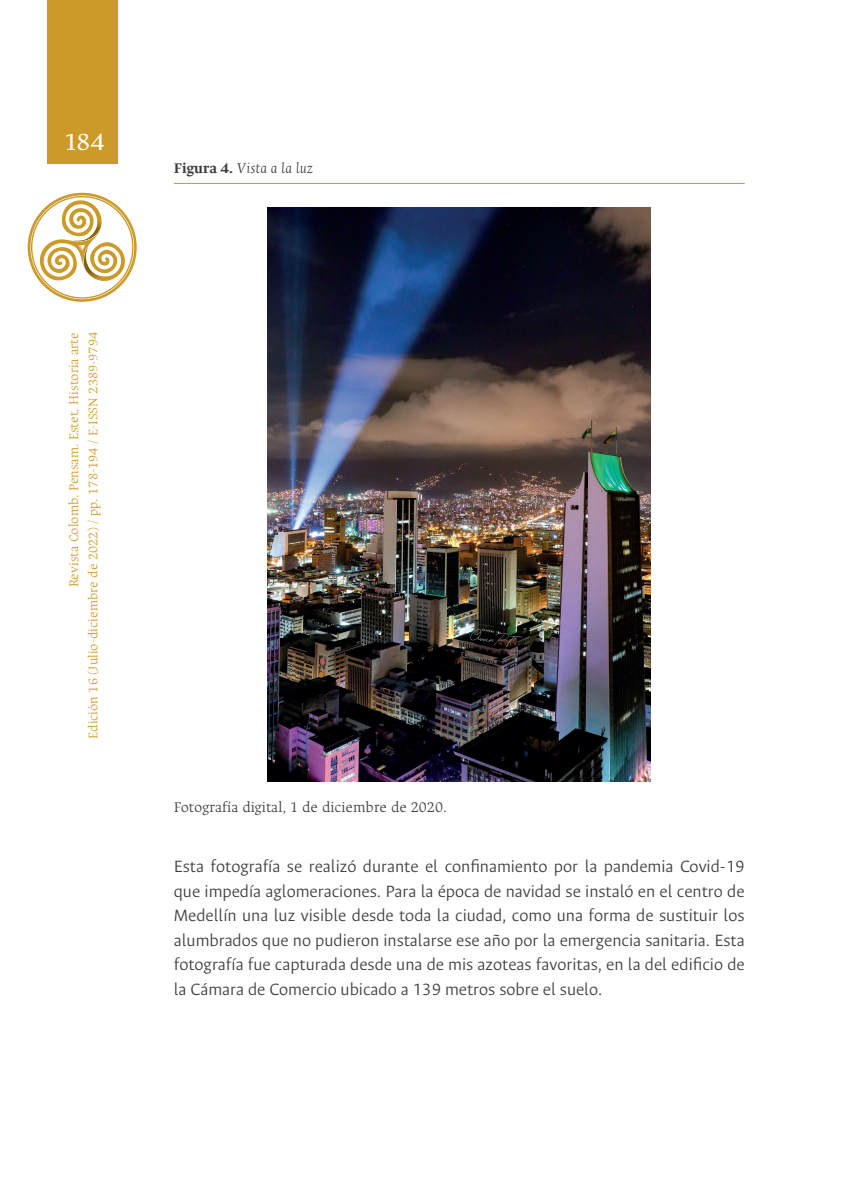
<style>
.page{position:relative;width:844px;height:1191px;background:#fff}
.page>*{position:absolute;margin:0;border:0;box-sizing:border-box;transform-origin:0 0}
.t1{font:26.25px "Ancizar Serif";color:#fff}
.t2{font:300 18.38px/24.5px "Ancizar Sans";color:#3e3e3f;text-align:justify}
.t3{font:300 15.75px "Ancizar Serif";color:#3e3e3f}
.t4{font:italic 300 15.75px "Ancizar Serif";color:#3e3e3f}
.t5{font:300 14px/19.2px "Ancizar Serif";color:#ce9b2a;text-align:right}
.s1{font-weight:700;font-style:normal}
</style>
<div class="page">
<div style="left:47px;top:0;width:71px;height:164px;background:#cc9a29"></div>
<svg style="left:28px;top:193px;width:109px;height:109px"></svg>
<hr style="left:174px;top:183px;width:570px;height:1px;background:#ce9b2a">
<img style="left:268px;top:208px;width:382px;height:573px">
<h1 class="t1" style="left:64px;top:126px;width:42px">184</h1>
<p class="t5" style="left:64px;top:739px;width:408px;rotate:-90deg">Revista Colomb. Pensam. Estet. Historia arte<br>Edición 16 (Julio-diciembre de 2022) / pp. 178-194 / E-ISSN 2389-9794</p>
<p class="t4" style="left:174px;top:159px;width:141px"><span class="s1">Figura 4.</span> Vista a la luz</p>
<p class="t3" style="left:174px;top:798px;width:274px">Fotografía digital, 1 de diciembre de 2020.</p>
<p class="t2" style="left:174px;top:854px;width:572px">Esta fotografía se realizó durante el confinamiento por la pandemia Covid-19 que impedía aglomeraciones. Para la época de navidad se instaló en el centro de Medellín una luz visible desde toda la ciudad, como una forma de sustituir los alumbrados que no pudieron instalarse ese año por la emergencia sanitaria. Esta fotografía fue capturada desde una de mis azoteas favoritas, en la del edificio de la Cámara de Comercio ubicado a 139 metros sobre el suelo.</p>
</div>
